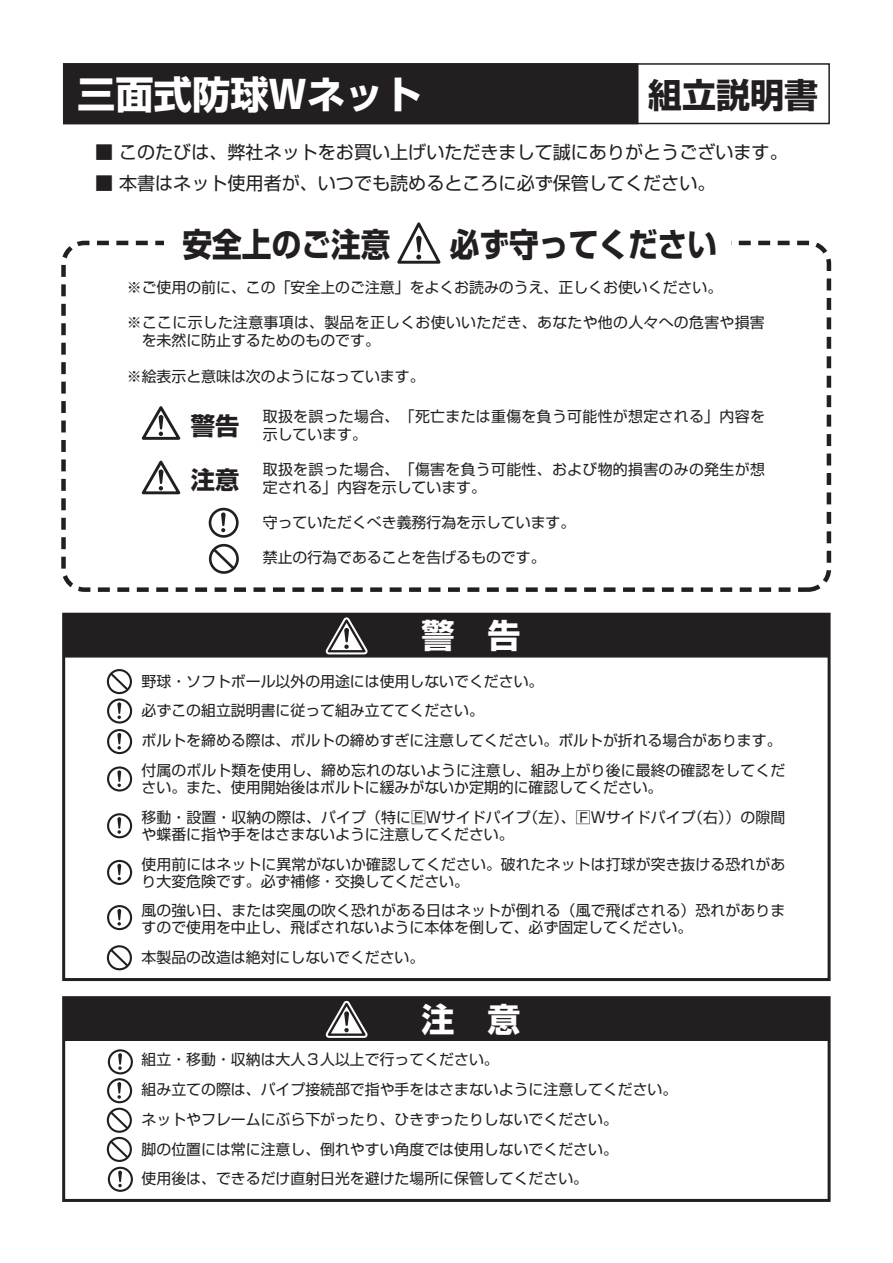
<style>
.page{position:relative;width:893px;height:1263px;background:#fff}
.page>*{position:absolute;margin:0;border:0;box-sizing:border-box;transform-origin:0 0}
.t1{font:700 38.25px "Shin Go Pr 5";color:#fff}
.t2{font:700 34.05px "Shin Go Pr 5";color:#231f20}
.t3{font:700 33px "Shin Go Pr 5";color:#231f20;scale:.9 1}
.t4{font:700 33px "Shin Go Pr 5";color:#fff}
.t5{font:700 24.3px "Shin Go Pr 5";color:#231f20}
.t6{font:18px "Shin Go Pr 5";color:#231f20}
.t7{font:14.85px/29.7px "Shin Go Pr 5";color:#231f20}
.t8{font:14.85px/18px "Shin Go Pr 5";letter-spacing:.025em;color:#231f20}
.t9{font:14.85px/18px "Shin Go Pr 5";letter-spacing:.02em;color:#231f20}
</style>
<div class="page">
<div style="left:63px;top:63px;width:767px;height:61px;background:#fff;border:2px solid #231f20"></div>
<div style="left:63px;top:63px;width:575px;height:61px;background:#231f20"></div>
<div style="left:61px;top:241px;width:770px;height:351px;border:4px dashed #231f20;border-radius:21px"></div>
<div style="left:164px;top:230px;width:567px;height:38px;background:#fff"></div>
<svg style="left:397px;top:222px;width:44px;height:42px"></svg>
<div style="left:209px;top:508px;width:30px;height:30px;border:3px solid #231f20;border-radius:50%"></div>
<svg style="left:221px;top:512px;width:5px;height:20px"></svg>
<div style="left:209px;top:544px;width:30px;height:30px;border:3px solid #231f20;border-radius:50%"></div>
<svg style="left:210px;top:546px;width:28px;height:26px"></svg>
<svg style="left:141px;top:406px;width:40px;height:34px"></svg>
<svg style="left:141px;top:460px;width:40px;height:35px"></svg>
<div style="left:107px;top:669px;width:25px;height:25px;border:2px solid #231f20;border-radius:50%"></div>
<svg style="left:108px;top:671px;width:23px;height:22px"></svg>
<div style="left:107px;top:945px;width:25px;height:25px;border:2px solid #231f20;border-radius:50%"></div>
<svg style="left:108px;top:947px;width:23px;height:22px"></svg>
<svg style="left:108px;top:767px;width:23px;height:23px"></svg>
<div style="left:107px;top:766px;width:25px;height:25px;border:2px solid #231f20;border-radius:50%"></div>
<svg style="left:117px;top:770px;width:4px;height:17px"></svg>
<svg style="left:108px;top:814px;width:23px;height:23px"></svg>
<div style="left:107px;top:813px;width:25px;height:25px;border:2px solid #231f20;border-radius:50%"></div>
<svg style="left:117px;top:817px;width:4px;height:17px"></svg>
<svg style="left:108px;top:861px;width:23px;height:23px"></svg>
<div style="left:107px;top:860px;width:25px;height:25px;border:2px solid #231f20;border-radius:50%"></div>
<svg style="left:117px;top:864px;width:4px;height:16px"></svg>
<svg style="left:108px;top:906px;width:23px;height:23px"></svg>
<div style="left:107px;top:905px;width:25px;height:25px;border:2px solid #231f20;border-radius:50%"></div>
<svg style="left:117px;top:909px;width:4px;height:16px"></svg>
<svg style="left:108px;top:730px;width:23px;height:23px"></svg>
<div style="left:107px;top:729px;width:25px;height:25px;border:2px solid #231f20;border-radius:50%"></div>
<svg style="left:117px;top:733px;width:4px;height:16px"></svg>
<svg style="left:108px;top:699px;width:23px;height:23px"></svg>
<div style="left:107px;top:698px;width:25px;height:25px;border:2px solid #231f20;border-radius:50%"></div>
<svg style="left:117px;top:702px;width:4px;height:17px"></svg>
<svg style="left:109px;top:1050px;width:23px;height:23px"></svg>
<div style="left:108px;top:1049px;width:25px;height:25px;border:2px solid #231f20;border-radius:50%"></div>
<svg style="left:118px;top:1053px;width:4px;height:17px"></svg>
<svg style="left:109px;top:1168px;width:23px;height:23px"></svg>
<div style="left:108px;top:1167px;width:25px;height:25px;border:2px solid #231f20;border-radius:50%"></div>
<svg style="left:118px;top:1170px;width:4px;height:17px"></svg>
<svg style="left:108px;top:1079px;width:23px;height:23px"></svg>
<div style="left:107px;top:1078px;width:25px;height:25px;border:2px solid #231f20;border-radius:50%"></div>
<svg style="left:117px;top:1082px;width:4px;height:17px"></svg>
<div style="left:63px;top:613px;width:766px;height:44px;background:#231f20"></div>
<div style="left:62px;top:613px;width:769px;height:368px;border:3px solid #231f20"></div>
<div style="left:63px;top:997px;width:766px;height:44px;background:#231f20"></div>
<svg style="left:318px;top:1000px;width:57px;height:41px"></svg>
<div style="left:62px;top:996px;width:769px;height:206px;border:3px solid #231f20"></div>
<div style="left:107px;top:1137px;width:25px;height:25px;border:2px solid #231f20;border-radius:50%"></div>
<svg style="left:108px;top:1138px;width:23px;height:22px"></svg>
<div style="left:107px;top:1108px;width:25px;height:25px;border:2px solid #231f20;border-radius:50%"></div>
<svg style="left:108px;top:1109px;width:23px;height:22px"></svg>
<svg style="left:318px;top:612px;width:57px;height:46px"></svg>
<h1 class="t1" style="left:77px;top:64px;width:346px">三面式防球Wネット</h1>
<h2 class="t2" style="left:648px;top:68px;width:172px">組立説明書</h2>
<p class="t6" style="left:95px;top:137px;width:694px">■ このたびは、弊社ネットをお買い上げいただきまして誠にありがとうございます。</p>
<p class="t6" style="left:95px;top:168px;width:622px">■ 本書はネット使用者が、いつでも読めるところに必ず保管してください。</p>
<h3 class="t3" style="left:183px;top:218px;width:595px">安全上のご注意　　必ず守ってください</h3>
<p class="t7" style="left:127px;top:271px;width:597px">※ご使用の前に、この「安全上のご注意」をよくお読みのうえ、正しくお使いください。</p>
<p class="t9" style="left:142px;top:312px;width:624px;text-indent:-15px">※ここに示した注意事項は、製品を正しくお使いいただき、あなたや他の人々への危害や損害を未然に防止するためのものです。</p>
<p class="t7" style="left:127px;top:360px;width:299px">※絵表示と意味は次のようになっています。</p>
<h3 class="t5" style="left:191px;top:406px;width:50px">警告</h3>
<h3 class="t5" style="left:191px;top:460px;width:50px">注意</h3>
<p class="t8" style="left:263px;top:405px;width:504px">取扱を誤った場合、「死亡または重傷を負う可能性が想定される」内容を示しています。</p>
<p class="t8" style="left:263px;top:459px;width:504px">取扱を誤った場合、「傷害を負う可能性、および物的損害のみの発生が想定される」内容を示しています。</p>
<p class="t7" style="left:263px;top:506px;width:314px">守っていただくべき義務行為を示しています。</p>
<p class="t7" style="left:263px;top:541px;width:284px">禁止の行為であることを告げるものです。</p>
<h3 class="t4" style="left:421px;top:609px;width:100px">警　告</h3>
<p class="t7" style="left:142px;top:665px;width:645px">野球・ソフトボール以外の用途には使用しないでください。<br>必ずこの組立説明書に従って組み立ててください。<br>ボルトを締める際は、ボルトの締めすぎに注意してください。ボルトが折れる場合があります。付属のボルト類を使用し、締め忘れのないように注意し、組み上がり後に最終の確認をしてくだ</p>
<p class="t7" style="left:142px;top:771px;width:645px">さい。また、使用開始後はボルトに緩みがないか定期的に確認してください。<br>移動・設置・収納の際は、パイプ（特にEＷサイドパイプ（左）、FＷサイドパイプ（右））の隙間</p>
<p class="t7" style="left:142px;top:818px;width:645px">や蝶番に指や手をはさまないように注意してください。<br>使用前にはネットに異常がないか確認してください。破れたネットは打球が突き抜ける恐れがあ</p>
<p class="t7" style="left:142px;top:865px;width:645px">り大変危険です。必ず補修・交換してください。<br>風の強い日、または突風の吹く恐れがある日はネットが倒れる（風で飛ばされる）恐れがありま</p>
<p class="t7" style="left:142px;top:911px;width:552px">すので使用を中止し、飛ばされないように本体を倒して、必ず固定してください。本製品の改造は絶対にしないでください。</p>
<h3 class="t4" style="left:421px;top:993px;width:100px">注　意</h3>
<p class="t7" style="left:142px;top:1043px;width:537px">組立・移動・収納は大人３人以上で行ってください。<br>組み立ての際は、パイプ接続部で指や手をはさまないように注意してください。ネットやフレームにぶら下がったり、ひきずったりしないでください。<br>脚の位置には常に注意し、倒れやすい角度では使用しないでください。<br>使用後は、できるだけ直射日光を避けた場所に保管してください。</p>
</div>
